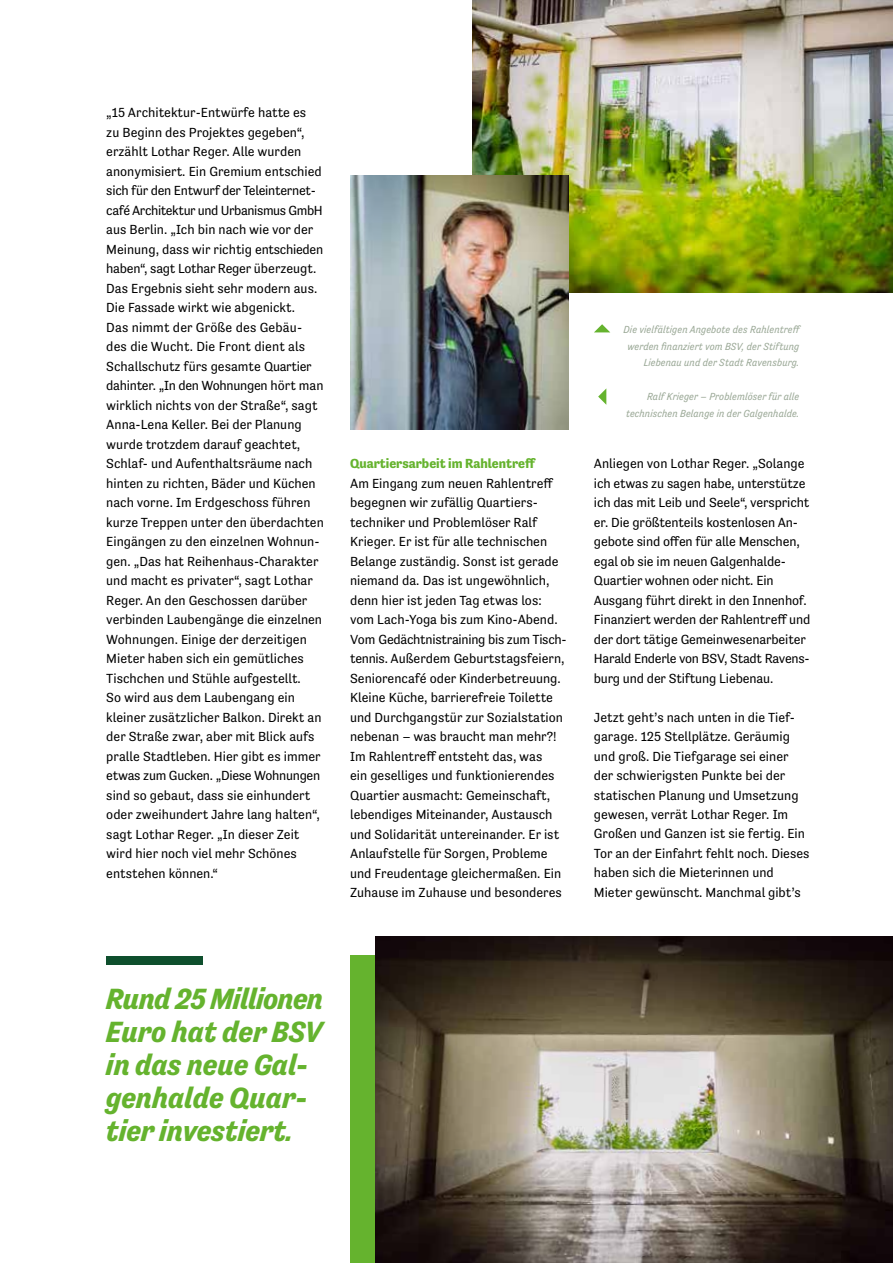
<style>
.page{position:relative;width:893px;height:1263px;background:#fff}
.page>*{position:absolute;margin:0;border:0;box-sizing:border-box;transform-origin:0 0}
.t1{font:italic 700 30px/33px "Tenso";color:#65b32e}
.t2{font:13.5px/19.5px "Tenso";color:#000}
.t3{font:700 13.5px "Tenso";color:#65b32e}
.t4{font:italic 10.5px/16.5px "Tenso";color:#9ba997;text-align:right}
</style>
<div class="page">
<div style="left:350px;top:956px;width:286px;height:307px;background:#65b32e"></div>
<img style="left:472px;top:0;width:421px;height:293px">
<img style="left:350px;top:176px;width:218px;height:254px">
<img style="left:376px;top:936px;width:517px;height:327px">
<div style="left:106px;top:956px;width:97px;height:8px;background:#0e4f2d"></div>
<svg style="left:594px;top:324px;width:16px;height:8px"></svg>
<svg style="left:598px;top:389px;width:8px;height:16px"></svg>
<p class="t2" style="left:106px;top:103px;width:219px">„15 Architektur-Entwürfe hatte es<br>zu Beginn des Projektes gegeben“, erzählt Lothar Reger. Alle wurden anonymisiert. Ein Gremium entschied sich für den Entwurf der Teleinternet&shy;café Architektur und Urbanismus GmbH aus Berlin. „Ich bin nach wie vor der Meinung, dass wir richtig entschieden haben“, sagt Lothar Reger überzeugt.<br>Das Ergebnis sieht sehr modern aus.<br>Die Fassade wirkt wie abgenickt.<br>Das nimmt der Größe des Gebäu&shy;des die Wucht. Die Front dient als Schallschutz fürs gesamte Quartier dahinter. „In den Wohnungen hört man wirklich nichts von der Straße“, sagt Anna-Lena Keller. Bei der Planung wurde trotzdem darauf geachtet, Schlaf- und Aufenthaltsräume nach hinten zu richten, Bäder und Küchen nach vorne. Im Erdgeschoss führen kurze Treppen unter den überdachten Eingängen zu den einzelnen Wohnun&shy;gen. „Das hat Reihenhaus-Charakter und macht es privater“, sagt Lothar Reger. An den Geschossen darüber verbinden Laubengänge die einzelnen Wohnungen. Einige der derzeitigen Mieter haben sich ein gemütliches Tischchen und Stühle aufgestellt.<br>So wird aus dem Laubengang ein kleiner zusätzlicher Balkon. Direkt an der Straße zwar, aber mit Blick aufs pralle Stadtleben. Hier gibt es immer etwas zum Gucken. „Diese Wohnungen sind so gebaut, dass sie einhundert oder zweihundert Jahre lang halten“, sagt Lothar Reger. „In dieser Zeit wird hier noch viel mehr Schönes entstehen können.“</p>
<p class="t3" style="left:350px;top:456px;width:187px">Quartiersarbeit im Rahlentreff</p>
<p class="t2" style="left:350px;top:473px;width:218px">Am Eingang zum neuen Rahlentreff begegnen wir zufällig Quartiers&shy;techniker und Problemlöser Ralf Krieger. Er ist für alle technischen Belange zuständig. Sonst ist gerade niemand da. Das ist ungewöhnlich, denn hier ist jeden Tag etwas los: vom Lach-Yoga bis zum Kino-Abend.<br>Vom Gedächtnistraining bis zum Tisch&shy;tennis. Außerdem Geburtstagsfeiern, Seniorencafé oder Kinderbetreuung.<br>Kleine Küche, barrierefreie Toilette und Durchgangstür zur Sozialstation nebenan – was braucht man mehr?!<br>Im Rahlentreff entsteht das, was<br>ein geselliges und funktionierendes Quartier ausmacht: Gemeinschaft, lebendiges Miteinander, Austausch und Solidarität untereinander. Er ist Anlaufstelle für Sorgen, Probleme und Freudentage gleichermaßen. Ein Zuhause im Zuhause und besonderes</p>
<p class="t4" style="left:624px;top:321px;width:179px">Die vielfältigen Angebote des Rahlentreff werden finanziert vom BSV, der Stiftung<br>Liebenau und der Stadt Ravensburg.</p>
<p class="t4" style="left:626px;top:388px;width:175px">Ralf Krieger – Problemlöser für alle technischen Belange in der Galgenhalde.</p>
<p class="t2" style="left:594px;top:454px;width:218px">Anliegen von Lothar Reger. „Solange ich etwas zu sagen habe, unterstütze ich das mit Leib und Seele“, verspricht er. Die größtenteils kostenlosen An&shy;gebote sind offen für alle Menschen, egal ob sie im neuen Galgenhalde-Quartier wohnen oder nicht. Ein Ausgang führt direkt in den Innenhof.<br>Finanziert werden der Rahlentreff und der dort tätige Gemeinwesenarbeiter Harald Enderle von BSV, Stadt Ravens&shy;burg und der Stiftung Liebenau.</p>
<p class="t2" style="left:594px;top:707px;width:217px">Jetzt geht’s nach unten in die Tief&shy;garage. 125 Stellplätze. Geräumig und groß. Die Tiefgarage sei einer der schwierigsten Punkte bei der statischen Planung und Umsetzung gewesen, verrät Lothar Reger. Im Großen und Ganzen ist sie fertig. Ein Tor an der Einfahrt fehlt noch. Dieses haben sich die Mieterinnen und Mieter gewünscht. Manchmal gibt’s</p>
<h1 class="t1" style="left:106px;top:982px;width:219px">Rund 25 Millionen<br>Euro hat der BSV in das neue Gal&shy;genhalde Quar&shy;tier investiert.</h1>
</div>
